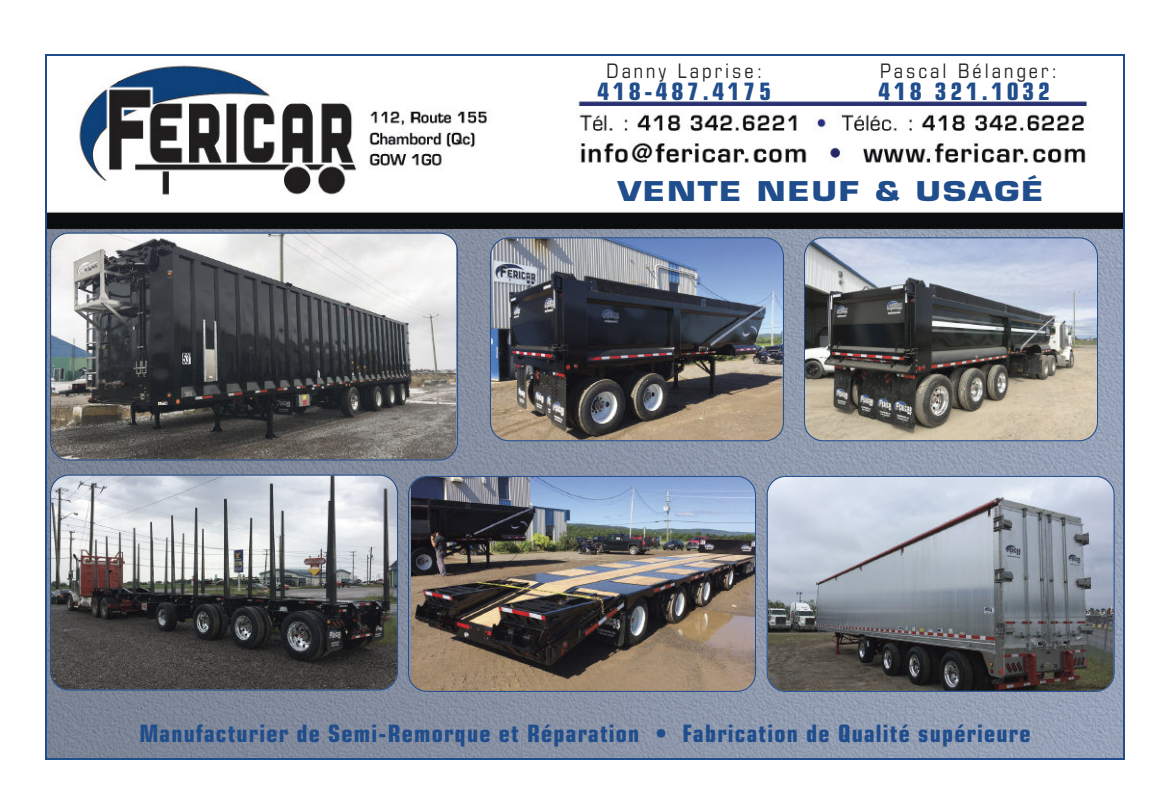
<style>
.page{position:relative;width:1170px;height:810px;background:#fff}
.page>*{position:absolute;margin:0;border:0;box-sizing:border-box;transform-origin:0 0}
.t1{font:700 26.6px "Eurostile";letter-spacing:.05em;color:#204d8c;scale:1.25 1}
.t2{font:700 condensed 24px "Eurostile";letter-spacing:.05em;color:#204d8c}
.t3{font:700 condensed 24px "Eurostile";letter-spacing:.15em;color:#204d8c}
.t4{font:condensed 20px "Eurostile";letter-spacing:.15em;color:#272627}
</style>
<div class="page">
<img style="left:48px;top:65px;width:1074px;height:692px">
<img style="left:52px;top:234px;width:403px;height:226px;border-radius:18px">
<div style="left:50px;top:233px;width:408px;height:228px;border:2px solid #204d8c;border-radius:19px"></div>
<img style="left:51px;top:476px;width:346px;height:214px;border-radius:18px">
<div style="left:50px;top:475px;width:348px;height:216px;border:2px solid #204d8c;border-radius:19px"></div>
<img style="left:491px;top:238px;width:292px;height:202px;border-radius:18px">
<div style="left:490px;top:237px;width:294px;height:204px;border:2px solid #204d8c;border-radius:19px"></div>
<img style="left:805px;top:238px;width:292px;height:202px;border-radius:18px">
<div style="left:804px;top:237px;width:294px;height:204px;border:2px solid #204d8c;border-radius:19px"></div>
<img style="left:411px;top:477px;width:344px;height:214px">
<div style="left:408px;top:476px;width:348px;height:216px;border:2px solid #204d8c;border-radius:19px"></div>
<img style="left:768px;top:477px;width:346px;height:214px;border-radius:18px">
<div style="left:767px;top:476px;width:348px;height:216px;border:2px solid #204d8c;border-radius:19px"></div>
<p class="t4" style="left:606px;top:63px;width:157px">Danny Laprise:</p>
<p class="t3" style="left:598px;top:83px;width:175px">418-487.4175</p>
<p class="t4" style="left:880px;top:63px;width:178px">Pascal Bélanger:</p>
<p class="t3" style="left:879px;top:83px;width:173px">418 321.1032</p>
<p class="t1" style="left:618px;top:181px;width:342px">VENTE NEUF &amp; USAGÉ</p>
<p class="t2" style="left:139px;top:724px;width:893px">Manufacturier de Semi-Remorque et Réparation • Fabrication de Qualité supérieure</p>
</div>
